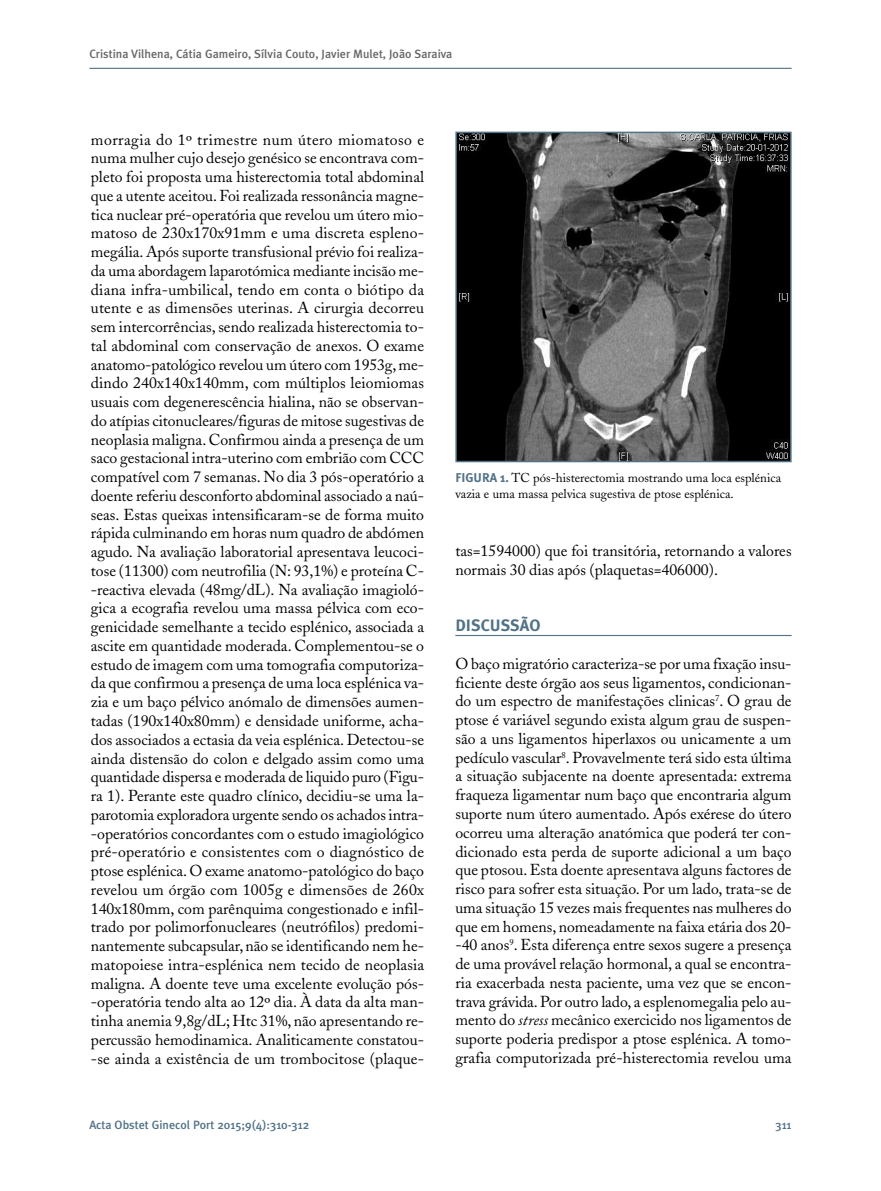
<style>
.page{position:relative;width:881px;height:1191px;background:#fff}
.page>*{position:absolute;margin:0;border:0;box-sizing:border-box;transform-origin:0 0}
.t1{font:700 16.5px "Meta Plus";color:#517287}
.t2{font:15.75px/18.8px "Adobe Caslon";color:#000;text-align:justify}
.t3{font:12.75px/15.8px "Adobe Caslon";color:#000}
.t4{font:500 12px "Meta Plus";color:#666}
.t5{font:500 12px "Meta Plus";color:#517287}
.s1{font-family:"Meta Plus";font-weight:700;color:#517287}
.s2{font-style:italic}
</style>
<div class="page">
<hr style="left:89px;top:68px;width:702px;height:1px;background:#517287">
<img style="left:458px;top:135px;width:330px;height:324px">
<div style="left:455px;top:132px;width:336px;height:330px;border:2px solid #517287"></div>
<hr style="left:455px;top:635px;width:336px;height:1px;background:#517287">
<p class="t4" style="left:89px;top:47px;width:364px">Cristina Vilhena, Cátia Gameiro, Sílvia Couto, Javier Mulet, João Saraiva</p>
<p class="t2" style="left:91px;top:132px;width:334px">morragia do 1º trimestre num útero miomatoso e numa mulher cujo desejo genésico se encontrava com&shy;pleto foi proposta uma histerectomia total abdominal que a utente aceitou.Foi realizada ressonância magne&shy;tica nuclear pré-operatória que revelou um útero mio&shy;matoso de 230x170x91mm e uma discreta espleno&shy;megália. Após suporte transfusional prévio foi realiza&shy;da uma abordagem laparotómica mediante incisão me&shy;diana infra-umbilical, tendo em conta o biótipo da utente e as dimensões uterinas. A cirurgia decorreu sem intercorrências, sendo realizada histerectomia to&shy;tal abdominal com conservação de anexos. O exame anatomo-patológico revelou um útero com 1953g, me&shy;dindo 240x140x140mm, com múltiplos leiomiomas usuais com degenerescência hialina, não se observan&shy;do atípias citonucleares/figuras de mitose sugestivas de neoplasia maligna.Confirmou ainda a presença de um saco gestacional intra-uterino com embrião com CCC compatível com 7 semanas. No dia 3 pós-operatório a doente referiu desconforto abdominal associado a naú&shy;seas. Estas queixas intensificaram-se de forma muito rápida culminando em horas num quadro de abdómen agudo. Na avaliação laboratorial apresentava leucoci&shy;tose (11300) com neutrofilia (N: 93,1%) e proteína C--reactiva elevada (48mg/dL). Na avaliação imagioló&shy;gica a ecografia revelou uma massa pélvica com eco&shy;genicidade semelhante a tecido esplénico, associada a ascite em quantidade moderada. Complementou-se o estudo de imagem com uma tomografia computoriza&shy;da que confirmou a presença de uma loca esplénica va&shy;zia e um baço pélvico anómalo de dimensões aumen&shy;tadas (190x140x80mm) e densidade uniforme, acha&shy;dos associados a ectasia da veia esplénica. Detectou-se ainda distensão do colon e delgado assim como uma quantidade dispersa e moderada de liquido puro (Figu&shy;ra 1). Perante este quadro clínico, decidiu-se uma la&shy;parotomia exploradora urgente sendo os achados intra--operatórios concordantes com o estudo imagiológico pré-operatório e consistentes com o diagnóstico de ptose esplénica. O exame anatomo-patológico do baço revelou um órgão com 1005g e dimensões de 260x 140x180mm, com parênquima congestionado e infil&shy;trado por polimorfonucleares (neutrófilos) predomi&shy;nantemente subcapsular, não se identificando nem he&shy;matopoiese intra-esplénica nem tecido de neoplasia maligna. A doente teve uma excelente evolução pós--operatória tendo alta ao 12º dia. À data da alta man&shy;tinha anemia 9,8g/dL; Htc 31%, não apresentando re&shy;percussão hemodinamica. Analiticamente constatou--se ainda a existência de um trombocitose (plaque-</p>
<p class="t3" style="left:455px;top:472px;width:327px"><span class="s1">FIGURA 1.</span> TC pós-histerectomia mostrando uma loca esplénica vazia e uma massa pelvica sugestiva de ptose esplénica.</p>
<p class="t2" style="left:455px;top:543px;width:337px">tas=1594000) que foi transitória, retornando a valores normais 30 dias após (plaquetas=406000).</p>
<p class="t1" style="left:455px;top:616px;width:87px">DISCUSSÃO</p>
<p class="t2" style="left:455px;top:656px;width:337px">O baço migratório caracteriza-se por uma fixação insu&shy;ficiente deste órgão aos seus ligamentos, condicionan&shy;do um espectro de manifestações clinicas<sup>7</sup>. O grau de ptose é variável segundo exista algum grau de suspen&shy;são a uns ligamentos hiperlaxos ou unicamente a um pedículo vascular<sup>8</sup>. Provavelmente terá sido esta última a situação subjacente na doente apresentada: extrema fraqueza ligamentar num baço que encontraria algum suporte num útero aumentado. Após exérese do útero ocorreu uma alteração anatómica que poderá ter con&shy;dicionado esta perda de suporte adicional a um baço que ptosou.Esta doente apresentava alguns factores de risco para sofrer esta situação. Por um lado, trata-se de uma situação 15 vezes mais frequentes nas mulheres do que em homens, nomeadamente na faixa etária dos 20- -40 anos<sup>9</sup>. Esta diferença entre sexos sugere a presença de uma provável relação hormonal, a qual se encontra&shy;ria exacerbada nesta paciente, uma vez que se encon&shy;trava grávida.Por outro lado, a esplenomegalia pelo au&shy;mento do <span class="s2">stress</span> mecânico exercicido nos ligamentos de suporte poderia predispor a ptose esplénica. A tomo&shy;grafia computorizada pré-histerectomia revelou uma</p>
<p class="t5" style="left:89px;top:1117px;width:221px">Acta Obstet Ginecol Port 2015;9(4):310-312</p>
<p class="t5" style="left:775px;top:1117px;width:18px">311</p>
</div>
